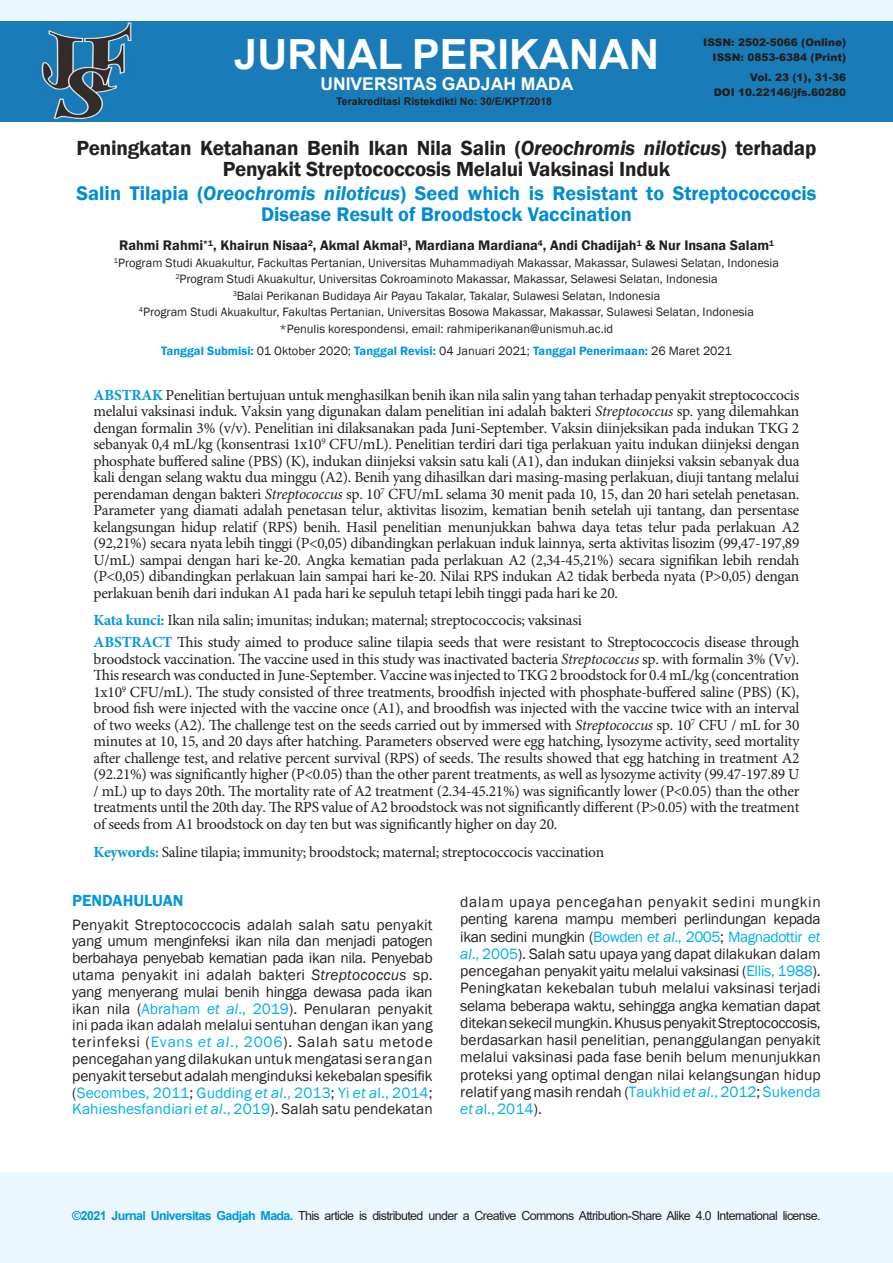
<style>
.page{position:relative;width:893px;height:1263px;background:#fff}
.page>*{position:absolute;margin:0;border:0;box-sizing:border-box;transform-origin:0 0}
.t1{font:700 41.55px "Arial";color:#fff}
.Judul_Indo{font:600 21px/21px "Franklin Gothic";letter-spacing:-.01em;color:#231f20;text-align:center}
.Penulis{font:600 20.25px/21px "Franklin Gothic";color:#008cd3;text-align:center}
.t2{font:700 17.55px "Arial";color:#fff}
.Isi{font:600 16.5px "Franklin Gothic";color:#0097db}
.Abstrak{font:15.45px/16.5px "Minion Pro";letter-spacing:-.02em;color:#231f20;text-align:justify}
.Isi-2{font:15.45px/16.8px "Franklin Gothic";color:#231f20;text-align:justify}
.Sitasi{font:15.45px/16.8px "Franklin Gothic";color:#231f20}
.BAB{font:15.45px "Minion Pro";letter-spacing:-.02em;color:#231f20}
.Sitasi-2{font:15.45px "Franklin Gothic";letter-spacing:.005em;color:#00aeef}
.Judul_English{font:15.45px "Franklin Gothic";color:#231f20}
.Sitasi-3{font:15.45px "Franklin Gothic";letter-spacing:.05em;color:#231f20}
.Penulis-2{font:15.45px "Franklin Gothic";color:#00aeef}
.Corresponding{font:600 14.25px "Franklin Gothic";color:#231f20}
.t3{font:12.45px/16.5px "Franklin Gothic";color:#231f20;text-align:center}
.t4{font:12.45px "Arial";letter-spacing:-.05em;color:#231f20}
.ISSN{font:600 12.45px "Franklin Gothic";color:#0097db}
.t5{font:900 10.5px/15px "Arial";color:#231f20;text-align:right}
.t6{font:700 10.5px "Arial";color:#231f20}
.s1{font-style:italic}
.s2{font-weight:400;color:#231f20}
.s3{font-weight:700;color:#0097db}
.s4{color:#00aeef}
.s5{font-style:italic;color:#00aeef}
.s6{color:#231f20}
</style>
<div class="page">
<div style="left:0;top:0;width:893px;height:122px;background:#ebf7fe"></div>
<div style="left:0;top:21px;width:893px;height:101px;background:#197cb9"></div>
<img style="left:41px;top:22px;width:94px;height:97px">
<div style="left:0;top:1173px;width:893px;height:90px;background:#ebf7fe"></div>
<h1 class="t1" style="left:234px;top:25px;width:426px">JURNAL PERIKANAN</h1>
<p class="t2" style="left:320px;top:72px;width:255px">UNIVERSITAS GADJAH MADA</p>
<p class="t6" style="left:336px;top:94px;width:217px">Terakreditasi Ristekdikti No: 30/E/KPT/2018</p>
<p class="t5" style="left:703px;top:34px;width:144px">ISSN: 2502-5066 (Online)</p>
<p class="t5" style="left:713px;top:49px;width:135px">ISSN: 0853-6384 (Print)</p>
<p class="t5" style="left:714px;top:69px;width:134px">Vol. 23 (1), 31-36<br>DOI 10.22146/jfs.60280</p>
<p class="Judul_Indo" style="left:77px;top:138px;width:741px">Peningkatan Ketahanan Benih Ikan Nila Salin (<span class="s1">Oreochromis niloticus</span>) terhadap<br>Penyakit Streptococcosis Melalui Vaksinasi Induk</p>
<p class="Penulis" style="left:77px;top:183px;width:741px">Salin Tilapia (<span class="s1">Oreochromis niloticus</span>) Seed which is Resistant to Streptococcocis<br>Disease Result of Broodstock Vaccination</p>
<p class="Corresponding" style="left:119px;top:237px;width:656px">Rahmi Rahmi<sup>*1</sup>, Khairun Nisaa<sup>2</sup>, Akmal Akmal<sup>3</sup>, Mardiana Mardiana<sup>4</sup>, Andi Chadijah<sup>1</sup> &amp; Nur Insana Salam<sup>1</sup></p>
<p class="t3" style="left:114px;top:255px;width:667px"><sup>1</sup>Program Studi Akuakultur, Fackultas Pertanian, Universitas Muhammadiyah Makassar, Makassar, Sulawesi Selatan, Indonesia <sup>2</sup>Program Studi Akuakultur, Universitas Cokroaminoto Makassar, Makassar, Selawesi Selatan, Indonesia<br><sup>3</sup>Balai Perikanan Budidaya Air Payau Takalar, Takalar, Sulawesi Selatan, Indonesia<br><sup>4</sup>Program Studi Akuakultur, Fakultas Pertanian, Universitas Bosowa Makassar, Makassar, Sulawesi Selatan, Indonesia<br>*Penulis korespondensi, email: rahmiperikanan@unismuh.ac.id</p>
<p class="ISSN" style="left:161px;top:343px;width:572px">Tanggal Submisi: <span class="s2">01 Oktober 2020;</span> Tanggal Revisi: <span class="s2">04 Januari 2021;</span> Tanggal Penerimaan: <span class="s2">26 Maret 2021</span></p>
<p class="Abstrak" style="left:94px;top:387px;width:707px"><span class="s3">ABSTRAK</span> Penelitian bertujuan untuk menghasilkan benih ikan nila salin yang tahan terhadap penyakit streptococcocis melalui vaksinasi induk. Vaksin yang digunakan dalam penelitian ini adalah bakteri <span class="s1">Streptococcus</span> sp. yang dilemahkan dengan formalin 3% (v/v). Penelitian ini dilaksanakan pada Juni-September. Vaksin diinjeksikan pada indukan TKG 2 sebanyak 0,4 mL/kg (konsentrasi 1x10<sup>9</sup> CFU/mL). Penelitian terdiri dari tiga perlakuan yaitu indukan diinjeksi dengan phosphate buffered saline (PBS) (K), indukan diinjeksi vaksin satu kali (A1), dan indukan diinjeksi vaksin sebanyak dua kali dengan selang waktu dua minggu (A2). Benih yang dihasilkan dari masing-masing perlakuan, diuji tantang melalui perendaman dengan bakteri <span class="s1">Streptococcus</span> sp. 10<sup>7</sup> CFU/mL selama 30 menit pada 10, 15, dan 20 hari setelah penetasan.<br>Parameter yang diamati adalah penetasan telur, aktivitas lisozim, kematian benih setelah uji tantang, dan persentase kelangsungan hidup relatif (RPS) benih. Hasil penelitian menunjukkan bahwa daya tetas telur pada perlakuan A2 (92,21%) secara nyata lebih tinggi (P&lt;0,05) dibandingkan perlakuan induk lainnya, serta aktivitas lisozim (99,47-197,89<br>U/mL) sampai dengan hari ke-20. Angka kematian pada perlakuan A2 (2,34-45,21%) secara signifikan lebih rendah (P&lt;0,05) dibandingkan perlakuan lain sampai hari ke-20. Nilai RPS indukan A2 tidak berbeda nyata (P&gt;0,05) dengan perlakuan benih dari indukan A1 pada hari ke sepuluh tetapi lebih tinggi pada hari ke 20.</p>
<p class="Abstrak" style="left:94px;top:612px;width:490px"><span class="s3">Kata kunci:</span> Ikan nila salin; imunitas; indukan; maternal; streptococcocis; vaksinasi</p>
<p class="Abstrak" style="left:94px;top:634px;width:707px"><span class="s3">ABSTRACT</span> This study aimed to produce saline tilapia seeds that were resistant to Streptococcocis disease through</p>
<p class="Abstrak" style="left:94px;top:651px;width:707px">broodstock vaccination. The vaccine used in this study was inactivated bacteria <span class="s1">Streptococcus</span> sp. with formalin 3% (Vv).</p>
<p class="Abstrak" style="left:94px;top:667px;width:707px">This research was conducted in June-September. Vaccine was injected to TKG 2 broodstock for 0.4 mL/kg (concentration 1x10<sup>9</sup> CFU/mL). The study consisted of three treatments, broodfish injected with phosphate-buffered saline (PBS) (K), brood fish were injected with the vaccine once (A1), and broodfish was injected with the vaccine twice with an interval of two weeks (A2). The challenge test on the seeds carried out by immersed with <span class="s1">Streptococcus</span> sp. 10<sup>7</sup> CFU / mL for 30 minutes at 10, 15, and 20 days after hatching. Parameters observed were egg hatching, lysozyme activity, seed mortality after challenge test, and relative percent survival (RPS) of seeds. The results showed that egg hatching in treatment A2 (92.21%) was significantly higher (P&lt;0.05) than the other parent treatments, as well as lysozyme activity (99.47-197.89 U / mL) up to days 20th. The mortality rate of A2 treatment (2.34-45.21%) was significantly lower (P&lt;0.05) than the other</p>
<p class="Abstrak" style="left:94px;top:799px;width:707px">treatments until the 20th day. The RPS value of A2 broodstock was not significantly different (P&gt;0.05) with the treatment of seeds from A1 broodstock on day ten but was significantly higher on day 20.</p>
<p class="BAB" style="left:94px;top:842px;width:512px"><span class="s3">Keywords:</span> Saline tilapia; immunity; broodstock; maternal; streptococcocis vaccination</p>
<p class="Isi" style="left:72px;top:890px;width:113px">PENDAHULUAN</p>
<p class="Isi-2" style="left:72px;top:916px;width:362px">Penyakit Streptococcocis adalah salah satu penyakit yang umum menginfeksi ikan nila dan menjadi patogen berbahaya penyebab kematian pada ikan nila. Penyebab utama penyakit ini adalah bakteri <span class="s1">Streptococcus</span> sp. yang menyerang mulai benih hingga dewasa pada ikan ikan nila (<span class="s4">Abraham</span> <span class="s5">et al</span><span class="s4">., 2019</span>). Penularan penyakit ini pada ikan adalah melalui sentuhan dengan ikan yang</p>
<p class="Sitasi-3" style="left:72px;top:1032px;width:362px">terinfeksi (<span class="s4">Evans</span> <span class="s5">et al</span><span class="s4">., 2006</span>). Salah satu metode</p>
<p class="Sitasi" style="left:72px;top:1051px;width:362px">pencegahan yang dilakukan untuk mengatasi serangan</p>
<p class="Sitasi" style="left:72px;top:1068px;width:362px">penyakit tersebut adalah menginduksi kekebalan spesifik (<span class="s4">Secombes, 2011</span>; <span class="s4">Gudding</span> <span class="s5">et al</span><span class="s4">., 2013</span>; <span class="s4">Yi</span> <span class="s5">et a</span><span class="s4">l., 2014</span>;</p>
<p class="Sitasi-2" style="left:72px;top:1100px;width:362px">Kahieshesfandiari <span class="s1">et al</span>., 2019<span class="s6">). Salah satu pendekatan</span></p>
<p class="Isi-2" style="left:460px;top:893px;width:362px;line-height:17.4px">dalam upaya pencegahan penyakit sedini mungkin penting karena mampu memberi perlindungan kepada ikan sedini mungkin (<span class="s4">Bowden</span> <span class="s5">et al</span><span class="s4">., 2005</span>; <span class="s4">Magnadottir</span> <span class="s5">et</span></p>
<p class="Isi-2" style="left:460px;top:946px;width:362px"><span class="s5">al</span><span class="s4">., 2005</span>). Salah satu upaya yang dapat dilakukan dalam</p>
<p class="Isi-2" style="left:460px;top:963px;width:362px;line-height:17.2px">pencegahan penyakit yaitu melalui vaksinasi (<span class="s4">Ellis, 1988</span>).<br>Peningkatan kekebalan tubuh melalui vaksinasi terjadi</p>
<p class="Isi-2" style="left:460px;top:997px;width:362px;line-height:17.2px">selama beberapa waktu, sehingga angka kematian dapat ditekan sekecil mungkin. Khusus penyakit Streptococcosis, berdasarkan hasil penelitian, penanggulangan penyakit melalui vaksinasi pada fase benih belum menunjukkan proteksi yang optimal dengan nilai kelangsungan hidup</p>
<p class="Judul_English" style="left:460px;top:1082px;width:362px">relatif yang masih rendah (<span class="s4">Taukhid</span> <span class="s5">et al</span><span class="s4">., 2012</span>; <span class="s4">Sukenda</span></p>
<p class="Penulis-2" style="left:460px;top:1099px;width:83px"><span class="s1">et a</span>l., 2014<span class="s6">).</span></p>
<p class="t4" style="left:72px;top:1207px;width:750px"><span class="s3">©2021 Jurnal Universitas Gadjah Mada.</span> This article is distributed under a Creative Commons Attribution-Share Alike 4.0 International license.</p>
</div>
